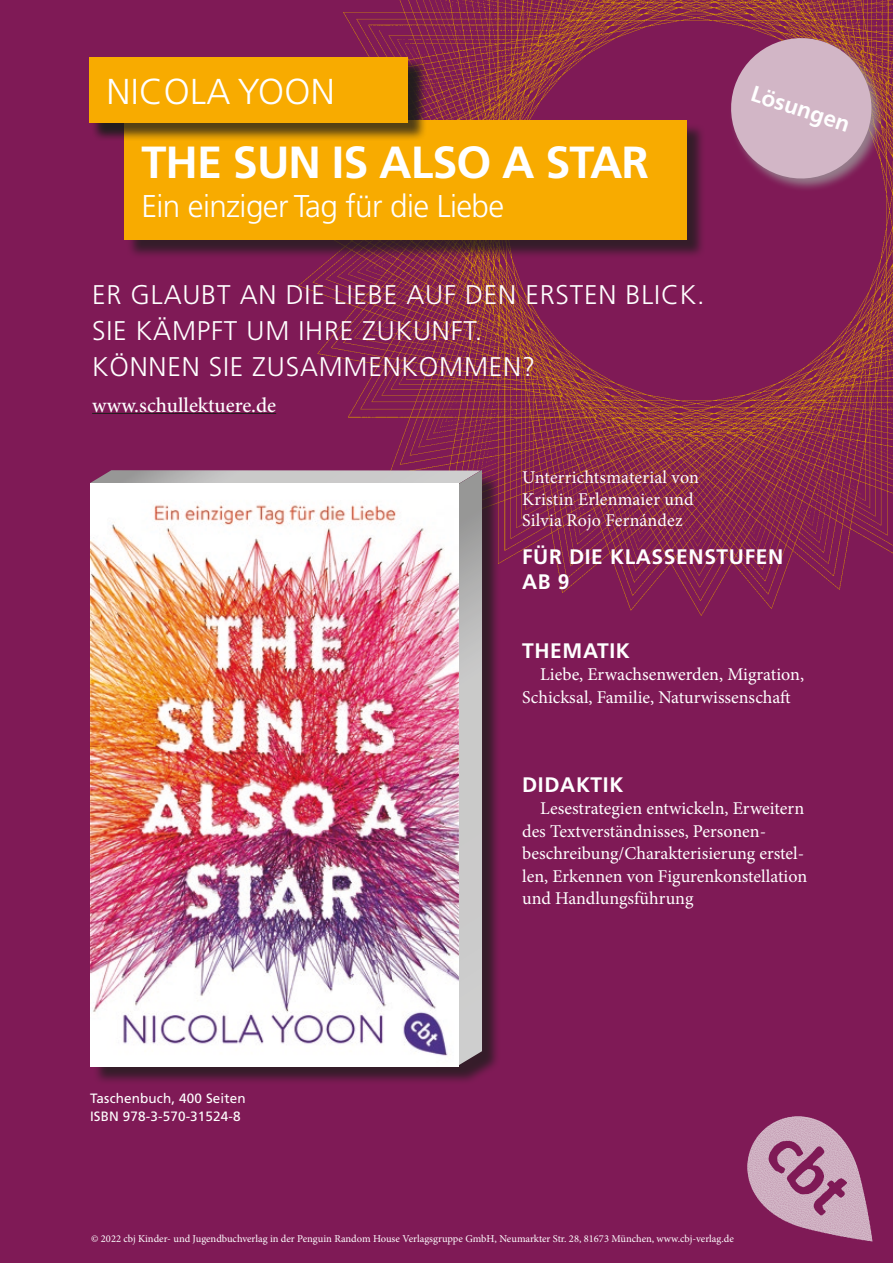
<style>
.page{position:relative;width:893px;height:1263px;background:#7f1a56}
.page>*{position:absolute;margin:0;border:0;box-sizing:border-box;transform-origin:0 0}
.t1{font:700 45px "Frutiger LT Pro";letter-spacing:-.02em;color:#fff}
.t2{font:300 36px "Frutiger CE";letter-spacing:.01em;color:#fff}
.t3{font:300 31.5px "Frutiger CE";letter-spacing:-.02em;color:#fff}
.t4{font:300 27px/36px "Frutiger LT Pro";letter-spacing:.03em;color:#fff}
.t5{font:700 22.5px "Frutiger LT Pro";color:#fff}
.t6{font:700 21px/25.2px "Frutiger LT Pro";letter-spacing:.03em;color:#fff}
.t7{font:500 21px "Minion Pro";color:#fff}
.t8{font:18px/22.5px "Minion Pro";color:#fff}
.t9{font:13.5px/18px "Frutiger LT Pro";letter-spacing:.01em;color:#fff}
.t10{font:10.5px "Minion Pro";color:#fff}
</style>
<div class="page">
<img style="left:298px;top:0;width:595px;height:615px">
<img style="left:748px;top:1117px;width:125px;height:125px">
<hr style="left:92px;top:413px;width:184px;height:1px;background:#1d1d1b">
<div style="left:729px;top:36px;width:157px;height:157px;background:#9d9d9d;opacity:.75"></div>
<svg style="left:723px;top:30px;width:157px;height:157px"></svg>
<div style="left:92px;top:60px;width:614px;height:199px;background:#1d1d1b;opacity:.75"></div>
<div style="left:124px;top:121px;width:563px;height:119px;background:#f8ab00"></div>
<div style="left:92px;top:60px;width:335px;height:82px;background:#1d1d1b;opacity:.75"></div>
<div style="left:89px;top:57px;width:319px;height:66px;background:#f8ab00"></div>
<div style="left:93px;top:473px;width:408px;height:612px;background:#1d1d1b;opacity:.75"></div>
<svg style="left:90px;top:470px;width:392px;height:595px"></svg>
<img style="left:90px;top:483px;width:368px;height:583px">
<h2 class="t2" style="left:106px;top:71px;width:230px">NICOLA YOON</h2>
<h1 class="t1" style="left:141px;top:136px;width:509px">THE SUN IS ALSO A STAR</h1>
<h3 class="t3" style="left:141px;top:187px;width:364px">Ein einziger Tag für die Liebe</h3>
<h3 class="t4" style="left:92px;top:277px;width:614px">ER GLAUBT AN DIE LIEBE AUF DEN ERSTEN BLICK.<br>SIE KÄMPFT UM IHRE ZUKUNFT.<br>KÖNNEN SIE ZUSAMMENKOMMEN?</h3>
<p class="t7" style="left:92px;top:391px;width:186px">www.schullektuere.de</p>
<p class="t5" style="left:756px;top:80px;width:104px;rotate:18deg">Lösungen</p>
<p class="t8" style="left:522px;top:466px;width:178px;line-height:21.6px">Unterrichtsmaterial von<br>Kristin Erlenmaier und<br>Silvia Rojo Fernández</p>
<p class="t6" style="left:522px;top:544px;width:263px">FÜR DIE KLASSENSTUFEN<br>AB 9</p>
<p class="t6" style="left:522px;top:638px;width:109px">THEMATIK</p>
<p class="t8" style="left:522px;top:663px;width:283px;text-indent:18px">Liebe, Erwachsenwerden, Migration,<br>Schicksal, Familie, Naturwissenschaft</p>
<p class="t9" style="left:90px;top:1090px;width:157px">Taschenbuch, 400 Seiten<br>ISBN 978-3-570-31524-8</p>
<p class="t6" style="left:522px;top:772px;width:103px">DIDAKTIK</p>
<p class="t8" style="left:522px;top:797px;width:287px;text-indent:18px">Lesestrategien entwickeln, Erweitern des Textverständnisses, Personen&shy;beschreibung/Charakterisierung erstel&shy;len, Erkennen von Figurenkonstellation und Handlungsführung</p>
<p class="t10" style="left:91px;top:1232px;width:644px">© 2022 cbj Kinder- und Jugendbuchverlag in der Penguin Random House Verlagsgruppe GmbH, Neumarkter Str. 28, 81673 München, www.cbj-verlag.de</p>
</div>
